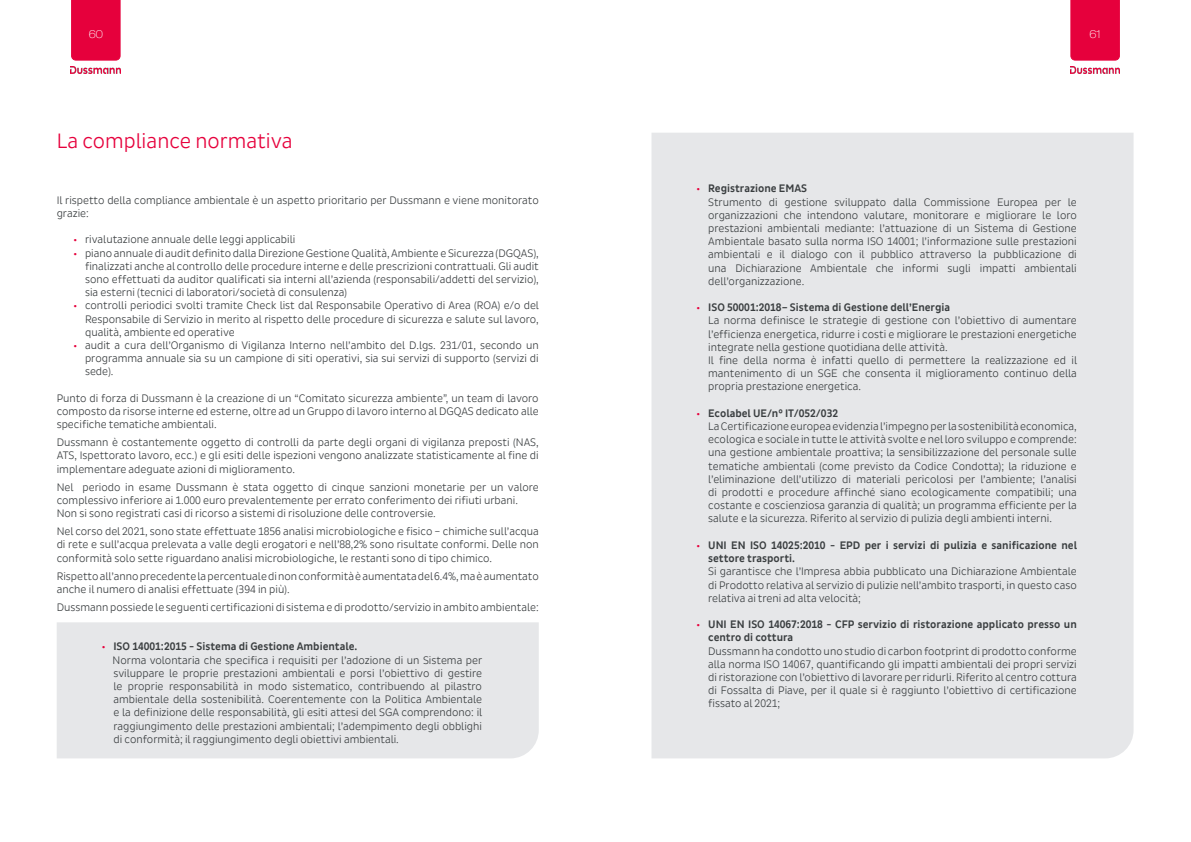
<style>
.page{position:relative;width:1191px;height:842px;background:#fff}
.page>*{position:absolute;margin:0;border:0;box-sizing:border-box;transform-origin:0 0}
.Titles_White{font:21px "Dussmann";color:#e6003c}
.t1{font:11px/13.2px "Dussmann";color:#3a3e40;text-align:justify}
.t2{font:700 11px/13.2px "Dussmann";color:#3a3e40}
.t3{font:100 expanded 11px "Helvetica Neue LT Pro";color:#fff}
.s1{font-family:"Myriad Pro";color:#e6003c}
.s2{font-family:"Myriad Pro";font-weight:400;color:#e6003c}
</style>
<div class="page">
<div style="left:71px;top:0;width:50px;height:61px;background:#e6003c"></div>
<div style="left:1070px;top:0;width:49px;height:61px;background:#e6003c"></div>
<img style="left:1070px;top:67px;width:49px;height:6px">
<img style="left:71px;top:67px;width:49px;height:6px">
<div style="left:57px;top:622px;width:482px;height:136px;background:#e6e7e9"></div>
<div style="left:651px;top:133px;width:482px;height:625px;background:#e6e7e9"></div>
<p class="t3" style="left:89px;top:28px;width:15px">60</p>
<p class="t3" style="left:1089px;top:28px;width:13px">61</p>
<p class="Titles_White" style="left:57px;top:129px;width:237px">La compliance normativa</p>
<p class="t1" style="left:57px;top:194px;width:483px">Il rispetto della compliance ambientale è un aspetto prioritario per Dussmann e viene monitorato grazie:</p>
<p class="t1" style="left:74px;top:233px;width:223px"><span class="s1">•</span> rivalutazione annuale delle leggi applicabili</p>
<p class="t1" style="left:85px;top:246px;width:455px;text-indent:-11px"><span class="s1">•</span> piano annuale di audit definito dalla Direzione Gestione Qualità, Ambiente e Sicurezza (DGQAS), finalizzati anche al controllo delle procedure interne e delle prescrizioni contrattuali. Gli audit sono effettuati da auditor qualificati sia interni all’azienda (responsabili/addetti del servizio), sia esterni (tecnici di laboratori/società di consulenza)</p>
<p class="t1" style="left:85px;top:299px;width:455px;text-indent:-11px"><span class="s1">•</span> controlli periodici svolti tramite Check list dal Responsabile Operativo di Area (ROA) e/o del Responsabile di Servizio in merito al rispetto delle procedure di sicurezza e salute sul lavoro, qualità, ambiente ed operative</p>
<p class="t1" style="left:85px;top:339px;width:455px;text-indent:-11px"><span class="s1">•</span> audit a cura dell’Organismo di Vigilanza Interno nell’ambito del D.lgs. 231/01, secondo un programma annuale sia su un campione di siti operativi, sia sui servizi di supporto (servizi di sede).</p>
<p class="t1" style="left:57px;top:392px;width:483px">Punto di forza di Dussmann è la creazione di un “Comitato sicurezza ambiente”, un team di lavoro composto da risorse interne ed esterne, oltre ad un Gruppo di lavoro interno al DGQAS dedicato alle specifiche tematiche ambientali.</p>
<p class="t1" style="left:57px;top:436px;width:483px">Dussmann è costantemente oggetto di controlli da parte degli organi di vigilanza preposti (NAS, ATS, Ispettorato lavoro, ecc.) e gli esiti delle ispezioni vengono analizzate statisticamente al fine di implementare adeguate azioni di miglioramento.</p>
<p class="t1" style="left:57px;top:480px;width:483px">Nel periodo in esame Dussmann è stata oggetto di cinque sanzioni monetarie per un valore complessivo inferiore ai 1.000 euro prevalentemente per errato conferimento dei rifiuti urbani.</p>
<p class="t1" style="left:57px;top:507px;width:381px">Non si sono registrati casi di ricorso a sistemi di risoluzione delle controversie.</p>
<p class="t1" style="left:57px;top:525px;width:483px">Nel corso del 2021, sono state effettuate 1856 analisi microbiologiche e fisico – chimiche sull’acqua di rete e sull’acqua prelevata a valle degli erogatori e nell’88,2% sono risultate conformi. Delle non conformità solo sette riguardano analisi microbiologiche, le restanti sono di tipo chimico.</p>
<p class="t1" style="left:57px;top:569px;width:483px">Rispetto all’anno precedente la percentuale di non conformità è aumentata del 6.4%, ma è aumentato anche il numero di analisi effettuate (394 in più).</p>
<p class="t1" style="left:57px;top:600px;width:483px">Dussmann possiede le seguenti certificazioni di sistema e di prodotto/servizio in ambito ambientale:</p>
<p class="t2" style="left:102px;top:640px;width:257px"><span class="s2">•</span> ISO 14001:2015 - Sistema di Gestione Ambientale.</p>
<p class="t1" style="left:113px;top:653px;width:371px">Norma volontaria che specifica i requisiti per l’adozione di un Sistema per sviluppare le proprie prestazioni ambientali e porsi l’obiettivo di gestire le proprie responsabilità in modo sistematico, contribuendo al pilastro ambientale della sostenibilità. Coerentemente con la Politica Ambientale e la definizione delle responsabilità, gli esiti attesi del SGA comprendono: il raggiungimento delle prestazioni ambientali; l’adempimento degli obblighi di conformità; il raggiungimento degli obiettivi ambientali.</p>
<p class="t2" style="left:697px;top:182px;width:112px"><span class="s2">•</span> Registrazione EMAS</p>
<p class="t1" style="left:708px;top:195px;width:370px">Strumento di gestione sviluppato dalla Commissione Europea per le organizzazioni che intendono valutare, monitorare e migliorare le loro prestazioni ambientali mediante: l’attuazione di un Sistema di Gestione Ambientale basato sulla norma ISO 14001; l’informazione sulle prestazioni ambientali e il dialogo con il pubblico attraverso la pubblicazione di una Dichiarazione Ambientale che informi sugli impatti ambientali dell’organizzazione.</p>
<p class="t2" style="left:697px;top:301px;width:255px"><span class="s2">•</span> ISO 50001:2018– Sistema di Gestione dell’Energia</p>
<p class="t1" style="left:708px;top:314px;width:370px">La norma definisce le strategie di gestione con l’obiettivo di aumentare l’efficienza energetica, ridurre i costi e migliorare le prestazioni energetiche integrate nella gestione quotidiana delle attività.</p>
<p class="t1" style="left:708px;top:354px;width:370px">Il fine della norma è infatti quello di permettere la realizzazione ed il mantenimento di un SGE che consenta il miglioramento continuo della propria prestazione energetica.</p>
<p class="t2" style="left:697px;top:407px;width:143px"><span class="s2">•</span> Ecolabel UE/n° IT/052/032</p>
<p class="t1" style="left:708px;top:420px;width:370px">La Certificazione europea evidenzia l’impegno per la sostenibilità economica, ecologica e sociale in tutte le attività svolte e nel loro sviluppo e comprende: una gestione ambientale proattiva; la sensibilizzazione del personale sulle tematiche ambientali (come previsto da Codice Condotta); la riduzione e l’eliminazione dell’utilizzo di materiali pericolosi per l’ambiente; l’analisi di prodotti e procedure affinché siano ecologicamente compatibili; una costante e coscienziosa garanzia di qualità; un programma efficiente per la salute e la sicurezza. Riferito al servizio di pulizia degli ambienti interni.</p>
<p class="t2" style="left:708px;top:539px;width:370px;text-indent:-11px"><span class="s2">•</span> UNI EN ISO 14025:2010 - EPD per i servizi di pulizia e sanificazione nel settore trasporti.</p>
<p class="t1" style="left:708px;top:565px;width:370px">Si garantisce che l’Impresa abbia pubblicato una Dichiarazione Ambientale di Prodotto relativa al servizio di pulizie nell’ambito trasporti, in questo caso relativa ai treni ad alta velocità;</p>
<p class="t2" style="left:708px;top:618px;width:370px;text-indent:-11px"><span class="s2">•</span> UNI EN ISO 14067:2018 - CFP servizio di ristorazione applicato presso un centro di cottura</p>
<p class="t1" style="left:708px;top:644px;width:370px">Dussmann ha condotto uno studio di carbon footprint di prodotto conforme alla norma ISO 14067, quantificando gli impatti ambientali dei propri servizi di ristorazione con l’obiettivo di lavorare per ridurli. Riferito al centro cottura di Fossalta di Piave, per il quale si è raggiunto l’obiettivo di certificazione fissato al 2021;</p>
</div>
